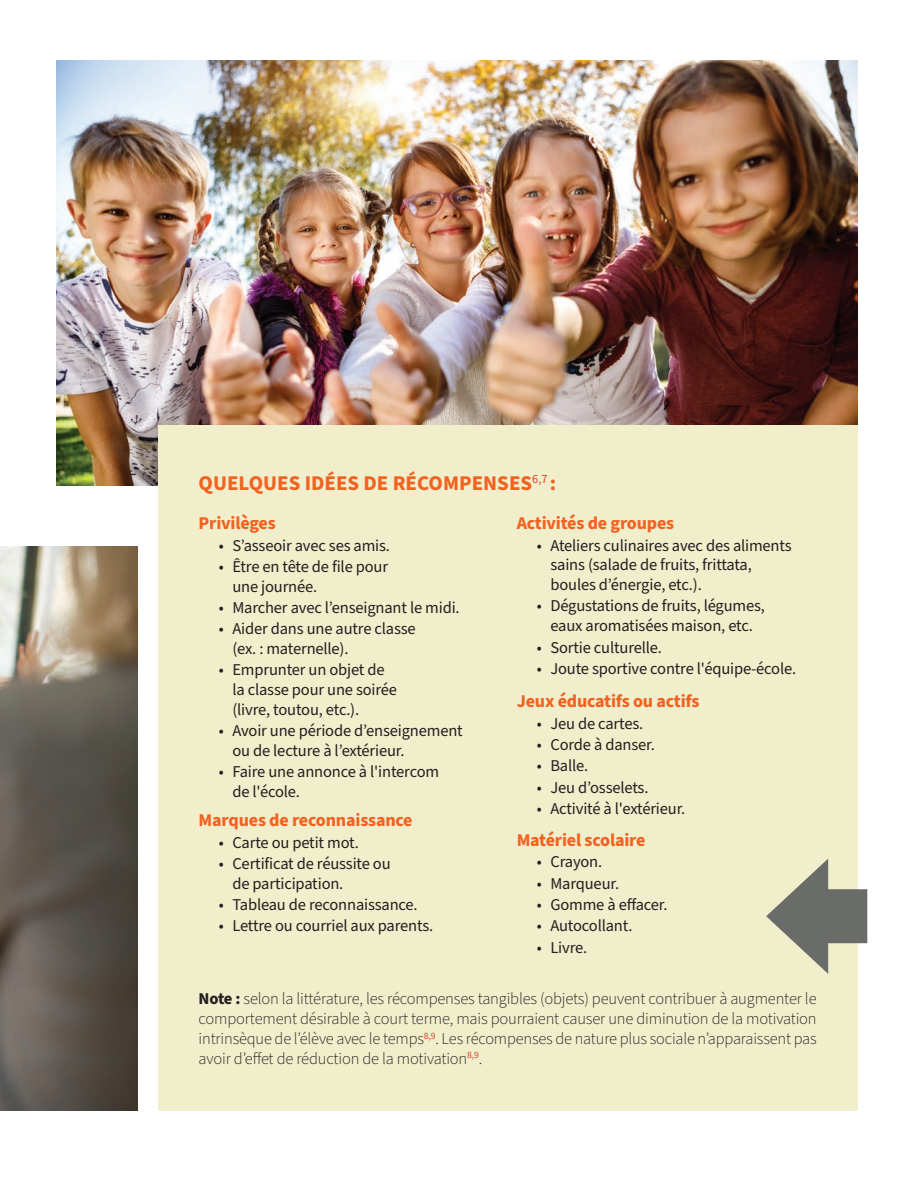
<style>
.page{position:relative;width:918px;height:1188px;background:#fff}
.page>*{position:absolute;margin:0;border:0;box-sizing:border-box;transform-origin:0 0}
.t1{font:700 21px "Source Sans Pro";color:#f26221}
.t2{font:700 18px "Source Sans Pro";letter-spacing:-.01em;color:#f26221}
.t3{font:16.5px/19.8px "Source Sans Pro";letter-spacing:-.01em;color:#231f20}
.t4{font:300 16.5px/19.8px "Source Sans Pro";letter-spacing:-.01em;color:#231f20;text-align:justify}
.s1{font-weight:700}
</style>
<div class="page">
<img style="left:57px;top:61px;width:800px;height:425px">
<div style="left:158px;top:426px;width:699px;height:685px;background:#f1eecc"></div>
<img style="left:0;top:546px;width:137px;height:564px">
<div style="left:810px;top:889px;width:57px;height:54px;background:#696c68"></div>
<svg style="left:766px;top:859px;width:62px;height:115px"></svg>
<p class="t1" style="left:199px;top:468px;width:359px">QUELQUES IDÉES DE RÉCOMPENSES<sup>6,7</sup> :</p>
<p class="t2" style="left:199px;top:511px;width:79px">Privilèges</p>
<p class="t3" style="left:219px;top:536px;width:173px">• S’asseoir avec ses amis.</p>
<p class="t3" style="left:232px;top:557px;width:157px;text-indent:-13px">• Être en tête de file pour une journée.</p>
<p class="t3" style="left:219px;top:598px;width:242px">• Marcher avec l’enseignant le midi.</p>
<p class="t3" style="left:232px;top:619px;width:185px;text-indent:-13px">• Aider dans une autre classe (ex. : maternelle).</p>
<p class="t3" style="left:232px;top:660px;width:166px;text-indent:-13px">• Emprunter un objet de la classe pour une soirée (livre, toutou, etc.).</p>
<p class="t3" style="left:232px;top:721px;width:232px;text-indent:-13px">• Avoir une période d’enseignement ou de lecture à l’extérieur.</p>
<p class="t3" style="left:232px;top:762px;width:208px;text-indent:-13px">• Faire une annonce à l'intercom de l'école.</p>
<p class="t2" style="left:199px;top:808px;width:216px">Marques de reconnaissance</p>
<p class="t3" style="left:219px;top:833px;width:141px">• Carte ou petit mot.</p>
<p class="t3" style="left:232px;top:854px;width:160px;text-indent:-13px">• Certificat de réussite ou de participation.</p>
<p class="t3" style="left:219px;top:895px;width:200px">• Tableau de reconnaissance.</p>
<p class="t3" style="left:219px;top:916px;width:216px">• Lettre ou courriel aux parents.</p>
<p class="t2" style="left:517px;top:511px;width:159px">Activités de groupes</p>
<p class="t3" style="left:550px;top:536px;width:243px;text-indent:-13px">• Ateliers culinaires avec des aliments sains (salade de fruits, frittata, boules d’énergie, etc.).</p>
<p class="t3" style="left:537px;top:597px;width:230px;text-align:center">• Dégustations de fruits, légumes, eaux aromatisées maison, etc.</p>
<p class="t3" style="left:537px;top:638px;width:127px">• Sortie culturelle.</p>
<p class="t3" style="left:537px;top:659px;width:261px">• Joute sportive contre l'équipe-école.</p>
<p class="t2" style="left:517px;top:689px;width:184px">Jeux éducatifs ou actifs</p>
<p class="t3" style="left:537px;top:714px;width:108px">• Jeu de cartes.</p>
<p class="t3" style="left:537px;top:735px;width:119px">• Corde à danser.</p>
<p class="t3" style="left:537px;top:756px;width:53px">• Balle.</p>
<p class="t3" style="left:537px;top:778px;width:113px">• Jeu d’osselets.</p>
<p class="t3" style="left:537px;top:799px;width:150px">• Activité à l'extérieur.</p>
<p class="t2" style="left:517px;top:828px;width:130px">Matériel scolaire</p>
<p class="t3" style="left:537px;top:852px;width:67px">• Crayon.</p>
<p class="t3" style="left:537px;top:874px;width:84px">• Marqueur.</p>
<p class="t3" style="left:537px;top:895px;width:132px">• Gomme à effacer.</p>
<p class="t3" style="left:537px;top:916px;width:97px">• Autocollant.</p>
<p class="t3" style="left:537px;top:938px;width:52px">• Livre.</p>
<p class="t4" style="left:199px;top:990px;width:620px"><span class="s1">Note :</span> selon la littérature, les récompenses tangibles (objets) peuvent contribuer à augmenter le comportement désirable à court terme, mais pourraient causer une diminution de la motivation intrinsèque de l’élève avec le temps<sup>8,9</sup>. Les récompenses de nature plus sociale n’apparaissent pas avoir d’effet de réduction de la motivation<sup>8,9</sup>.</p>
</div>
